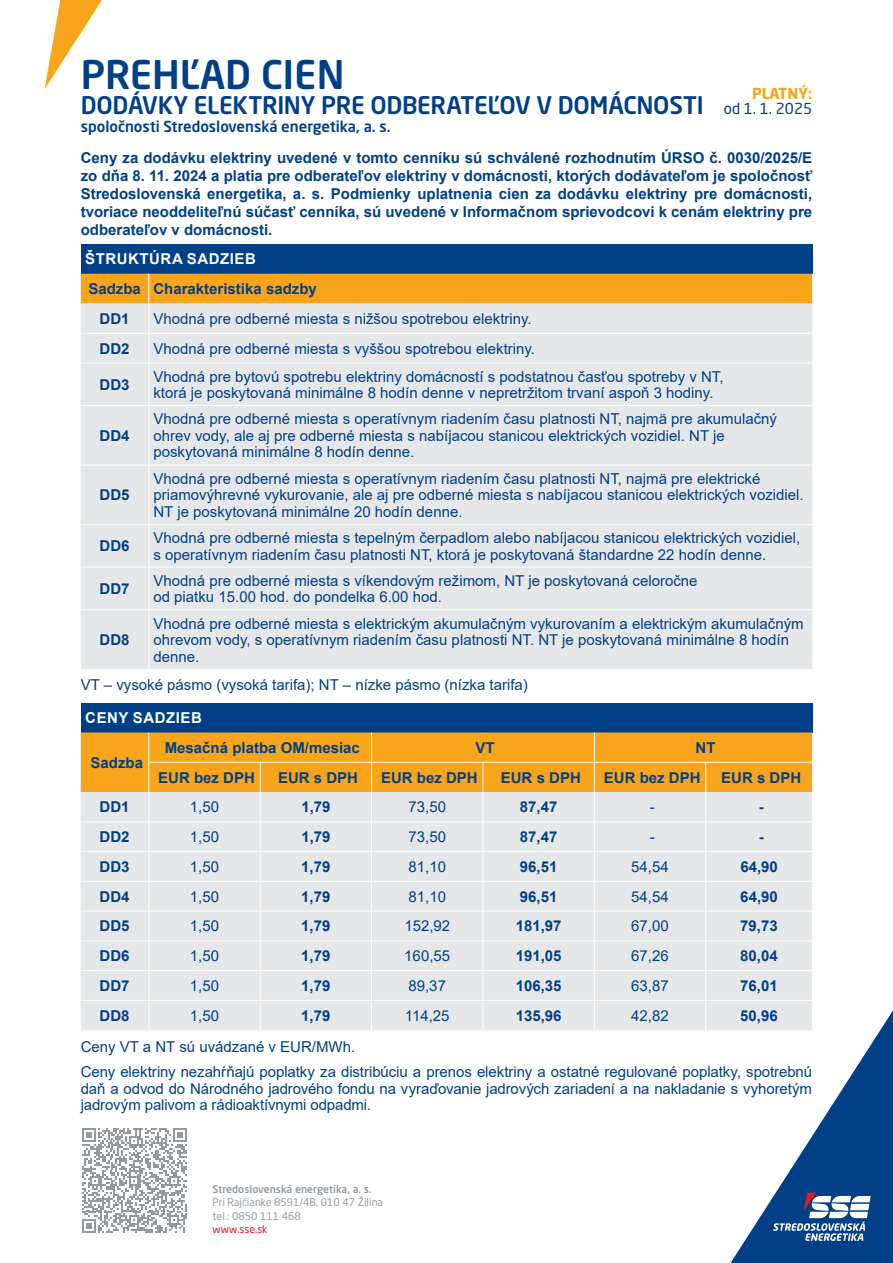
<style>
.page{position:relative;width:893px;height:1263px;background:#fff}
.page>*{position:absolute;margin:0;border:0;box-sizing:border-box;transform-origin:0 0}
.t1{font:500 39px "Neo Sans W1 G";color:#014086}
.t2{font:500 24px "Neo Sans W1 G";letter-spacing:-.015em;color:#014086}
.t3{font:15px/16.5px "Arial";color:#014086}
.t4{font:700 15px/18px "Arial";color:#014086;text-align:justify}
.t5{font:500 15px "Neo Sans W1 G";color:#014086}
.t6{font:700 15px "Arial";letter-spacing:.035em;color:#fff}
.t7{font:15px "Neo Sans W1 G";color:#014086}
.t8{font:700 15px "Neo Sans W1 G";color:#f9a51b}
.t9{font:10.5px/13.5px "Neo Sans W1 G";color:#959ca1}
.t10{font:500 10.5px "Neo Sans W1 G";color:#959ca1}
.t11{font:10.5px "Neo Sans W1 G";color:#e21a21}
</style>
<div class="page">
<div style="left:81px;top:244px;width:731px;height:30px;background:#014086"></div>
<div style="left:81px;top:303px;width:731px;height:366px;background:#e6e7e9"></div>
<div style="left:81px;top:274px;width:731px;height:29px;background:#f9a51b"></div>
<hr style="left:148px;top:303px;width:1px;height:30px;background:#fff">
<hr style="left:81px;top:333px;width:68px;height:1px;background:#fff">
<hr style="left:149px;top:333px;width:663px;height:1px;background:#fff">
<svg style="left:148px;top:334px;width:1px;height:29px"></svg>
<hr style="left:81px;top:363px;width:68px;height:1px;background:#fff">
<hr style="left:149px;top:363px;width:663px;height:1px;background:#fff">
<hr style="left:148px;top:363px;width:1px;height:42px;background:#fff">
<hr style="left:81px;top:405px;width:68px;height:1px;background:#fff">
<hr style="left:149px;top:405px;width:663px;height:1px;background:#fff">
<hr style="left:148px;top:406px;width:1px;height:59px;background:#fff">
<hr style="left:81px;top:465px;width:68px;height:1px;background:#fff">
<hr style="left:149px;top:465px;width:663px;height:1px;background:#fff">
<hr style="left:148px;top:465px;width:1px;height:59px;background:#fff">
<hr style="left:81px;top:524px;width:68px;height:1px;background:#fff">
<hr style="left:149px;top:524px;width:663px;height:1px;background:#fff">
<hr style="left:148px;top:525px;width:1px;height:42px;background:#fff">
<hr style="left:81px;top:567px;width:68px;height:1px;background:#fff">
<hr style="left:149px;top:567px;width:663px;height:1px;background:#fff">
<hr style="left:148px;top:567px;width:1px;height:42px;background:#fff">
<hr style="left:81px;top:609px;width:68px;height:1px;background:#fff">
<hr style="left:149px;top:609px;width:663px;height:1px;background:#fff">
<hr style="left:148px;top:610px;width:1px;height:59px;background:#fff">
<div style="left:81px;top:703px;width:731px;height:29px;background:#014086"></div>
<svg style="left:81px;top:732px;width:812px;height:531px"></svg>
<svg style="left:45px;top:0;width:57px;height:89px"></svg>
<h1 class="t1" style="left:81px;top:50px;width:265px">PREHĽAD CIEN</h1>
<h2 class="t2" style="left:81px;top:90px;width:624px">DODÁVKY ELEKTRINY PRE ODBERATEĽOV V DOMÁCNOSTI</h2>
<p class="t5" style="left:81px;top:117px;width:312px">spoločnosti Stredoslovenská energetika, a. s.</p>
<p class="t8" style="left:752px;top:84px;width:62px">PLATNÝ:</p>
<p class="t7" style="left:724px;top:100px;width:90px">od 1. 1. 2025</p>
<p class="t4" style="left:81px;top:149px;width:733px">Ceny za dodávku elektriny uvedené v tomto cenníku sú schválené rozhodnutím ÚRSO č. 0030/2025/E zo dňa 8. 11. 2024 a platia pre odberateľov elektriny v domácnosti, ktorých dodávateľom je spoločnosť Stredoslovenská energetika, a. s. Podmienky uplatnenia cien za dodávku elektriny pre domácnosti, tvoriace neoddeliteľnú súčasť cenníka, sú uvedené v Informačnom sprievodcovi k cenám elektriny pre odberateľov v domácnosti.</p>
<p class="t6" style="left:85px;top:248px;width:172px">ŠTRUKTÚRA SADZIEB</p>
<p class="t4" style="left:100px;top:274px;width:219px;line-height:29.5px;text-indent:-11px">Sadzba Charakteristika sadzby<br>DD1</p>
<p class="t3" style="left:153px;top:310px;width:380px">Vhodná pre odberné miesta s nižšou spotrebou elektriny.</p>
<p class="t4" style="left:100px;top:339px;width:31px">DD2</p>
<p class="t3" style="left:153px;top:340px;width:383px">Vhodná pre odberné miesta s vyššou spotrebou elektriny.</p>
<p class="t4" style="left:100px;top:376px;width:31px">DD3</p>
<p class="t3" style="left:153px;top:368px;width:572px">Vhodná pre bytovú spotrebu elektriny domácností s podstatnou časťou spotreby v NT, ktorá je poskytovaná minimálne 8 hodín denne v nepretržitom trvaní aspoň 3 hodiny.</p>
<p class="t4" style="left:100px;top:427px;width:31px">DD4</p>
<p class="t3" style="left:153px;top:411px;width:625px">Vhodná pre odberné miesta s operatívnym riadením času platnosti NT, najmä pre akumulačný ohrev vody, ale aj pre odberné miesta s nabíjacou stanicou elektrických vozidiel. NT je poskytovaná minimálne 8 hodín denne.</p>
<p class="t4" style="left:100px;top:486px;width:32px">DD5</p>
<p class="t3" style="left:153px;top:470px;width:652px">Vhodná pre odberné miesta s operatívnym riadením času platnosti NT, najmä pre elektrické priamovýhrevné vykurovanie, ale aj pre odberné miesta s nabíjacou stanicou elektrických vozidiel.<br>NT je poskytovaná minimálne 20 hodín denne.</p>
<p class="t4" style="left:100px;top:537px;width:32px">DD6</p>
<p class="t3" style="left:153px;top:529px;width:648px">Vhodná pre odberné miesta s tepelným čerpadlom alebo nabíjacou stanicou elektrických vozidiel, s operatívnym riadením času platnosti NT, ktorá je poskytovaná štandardne 22 hodín denne.</p>
<p class="t4" style="left:100px;top:580px;width:31px">DD7</p>
<p class="t3" style="left:153px;top:572px;width:546px">Vhodná pre odberné miesta s víkendovým režimom, NT je poskytovaná celoročne od piatku 15.00 hod. do pondelka 6.00 hod.</p>
<p class="t4" style="left:100px;top:631px;width:31px">DD8</p>
<p class="t3" style="left:153px;top:615px;width:652px">Vhodná pre odberné miesta s elektrickým akumulačným vykurovaním a elektrickým akumulačným ohrevom vody, s operatívnym riadením času platnosti NT. NT je poskytovaná minimálne 8 hodín denne.</p>
<p class="t3" style="left:81px;top:676px;width:449px">VT – vysoké pásmo (vysoká tarifa); NT – nízke pásmo (nízka tarifa)</p>
<p class="t6" style="left:85px;top:707px;width:118px">CENY SADZIEB</p>
<p class="t4" style="left:90px;top:754px;width:54px">Sadzba</p>
<p class="t4" style="left:165px;top:738px;width:197px">Mesačná platba OM/mesiac</p>
<p class="t4" style="left:475px;top:738px;width:21px">VT</p>
<p class="t4" style="left:695px;top:738px;width:21px">NT</p>
<p class="t4" style="left:158px;top:769px;width:98px">EUR bez DPH</p>
<p class="t4" style="left:278px;top:769px;width:82px">EUR s DPH</p>
<p class="t4" style="left:381px;top:769px;width:98px">EUR bez DPH</p>
<p class="t4" style="left:501px;top:769px;width:82px">EUR s DPH</p>
<p class="t4" style="left:604px;top:769px;width:98px">EUR bez DPH</p>
<p class="t4" style="left:721px;top:769px;width:82px">EUR s DPH</p>
<p class="t4" style="left:100px;top:798px;width:31px">DD1</p>
<p class="t3" style="left:190px;top:798px;width:31px">1,50</p>
<p class="t4" style="left:301px;top:798px;width:31px">1,79</p>
<p class="t3" style="left:409px;top:798px;width:39px">73,50</p>
<p class="t4" style="left:520px;top:798px;width:39px">87,47</p>
<p class="t3" style="left:650px;top:798px;width:6px">-</p>
<p class="t4" style="left:759px;top:798px;width:6px">-</p>
<p class="t4" style="left:100px;top:828px;width:31px">DD2</p>
<p class="t3" style="left:190px;top:828px;width:31px">1,50</p>
<p class="t4" style="left:301px;top:828px;width:31px">1,79</p>
<p class="t3" style="left:409px;top:828px;width:39px">73,50</p>
<p class="t4" style="left:520px;top:828px;width:39px">87,47</p>
<p class="t3" style="left:650px;top:828px;width:6px">-</p>
<p class="t4" style="left:759px;top:828px;width:6px">-</p>
<p class="t4" style="left:100px;top:858px;width:31px">DD3</p>
<p class="t3" style="left:190px;top:858px;width:31px">1,50</p>
<p class="t4" style="left:301px;top:858px;width:31px">1,79</p>
<p class="t3" style="left:409px;top:858px;width:39px">81,10</p>
<p class="t4" style="left:520px;top:858px;width:39px">96,51</p>
<p class="t3" style="left:631px;top:858px;width:39px">54,54</p>
<p class="t4" style="left:740px;top:858px;width:39px">64,90</p>
<p class="t4" style="left:100px;top:887px;width:32px">DD4</p>
<p class="t3" style="left:190px;top:888px;width:31px">1,50</p>
<p class="t4" style="left:301px;top:887px;width:31px">1,79</p>
<p class="t3" style="left:408px;top:888px;width:39px">81,10</p>
<p class="t4" style="left:520px;top:887px;width:39px">96,51</p>
<p class="t3" style="left:631px;top:888px;width:39px">54,54</p>
<p class="t4" style="left:740px;top:887px;width:39px">64,90</p>
<p class="t4" style="left:100px;top:917px;width:31px">DD5</p>
<p class="t3" style="left:190px;top:918px;width:31px">1,50</p>
<p class="t4" style="left:301px;top:917px;width:31px">1,79</p>
<p class="t3" style="left:404px;top:918px;width:47px">152,92</p>
<p class="t4" style="left:516px;top:917px;width:47px">181,97</p>
<p class="t3" style="left:631px;top:918px;width:39px">67,00</p>
<p class="t4" style="left:740px;top:917px;width:39px">79,73</p>
<p class="t4" style="left:100px;top:947px;width:31px">DD6</p>
<p class="t3" style="left:190px;top:947px;width:31px">1,50</p>
<p class="t4" style="left:301px;top:947px;width:31px">1,79</p>
<p class="t3" style="left:404px;top:947px;width:47px">160,55</p>
<p class="t4" style="left:516px;top:947px;width:47px">191,05</p>
<p class="t3" style="left:631px;top:947px;width:39px">67,26</p>
<p class="t4" style="left:740px;top:947px;width:39px">80,04</p>
<p class="t4" style="left:100px;top:977px;width:31px">DD7</p>
<p class="t3" style="left:190px;top:977px;width:31px">1,50</p>
<p class="t4" style="left:301px;top:977px;width:31px">1,79</p>
<p class="t3" style="left:408px;top:977px;width:39px">89,37</p>
<p class="t4" style="left:516px;top:977px;width:47px">106,35</p>
<p class="t3" style="left:631px;top:977px;width:39px">63,87</p>
<p class="t4" style="left:740px;top:977px;width:39px">76,01</p>
<p class="t4" style="left:100px;top:1007px;width:32px">DD8</p>
<p class="t3" style="left:190px;top:1007px;width:31px">1,50</p>
<p class="t4" style="left:301px;top:1007px;width:31px">1,79</p>
<p class="t3" style="left:405px;top:1007px;width:46px">114,25</p>
<p class="t4" style="left:516px;top:1007px;width:47px">135,96</p>
<p class="t3" style="left:631px;top:1007px;width:39px">42,82</p>
<p class="t4" style="left:740px;top:1007px;width:39px">50,96</p>
<p class="t3" style="left:81px;top:1034px;width:733px;line-height:25px">Ceny VT a NT sú uvádzané v EUR/MWh.<br>Ceny elektriny nezahŕňajú poplatky za distribúciu a prenos elektriny a ostatné regulované poplatky, spotrebnú</p>
<p class="t3" style="left:81px;top:1080px;width:733px">daň a odvod do Národného jadrového fondu na vyraďovanie jadrových zariadení a na nakladanie s vyhoretým jadrovým palivom a rádioaktívnymi odpadmi.</p>
<p class="t10" style="left:213px;top:1182px;width:161px">Stredoslovenská energetika, a. s.</p>
<p class="t9" style="left:213px;top:1195px;width:172px">Pri Rajčianke 8591/4B, 010 47 Žilina tel.: 0850 111 468</p>
<p class="t11" style="left:213px;top:1223px;width:56px">www.sse.sk</p>
</div>
